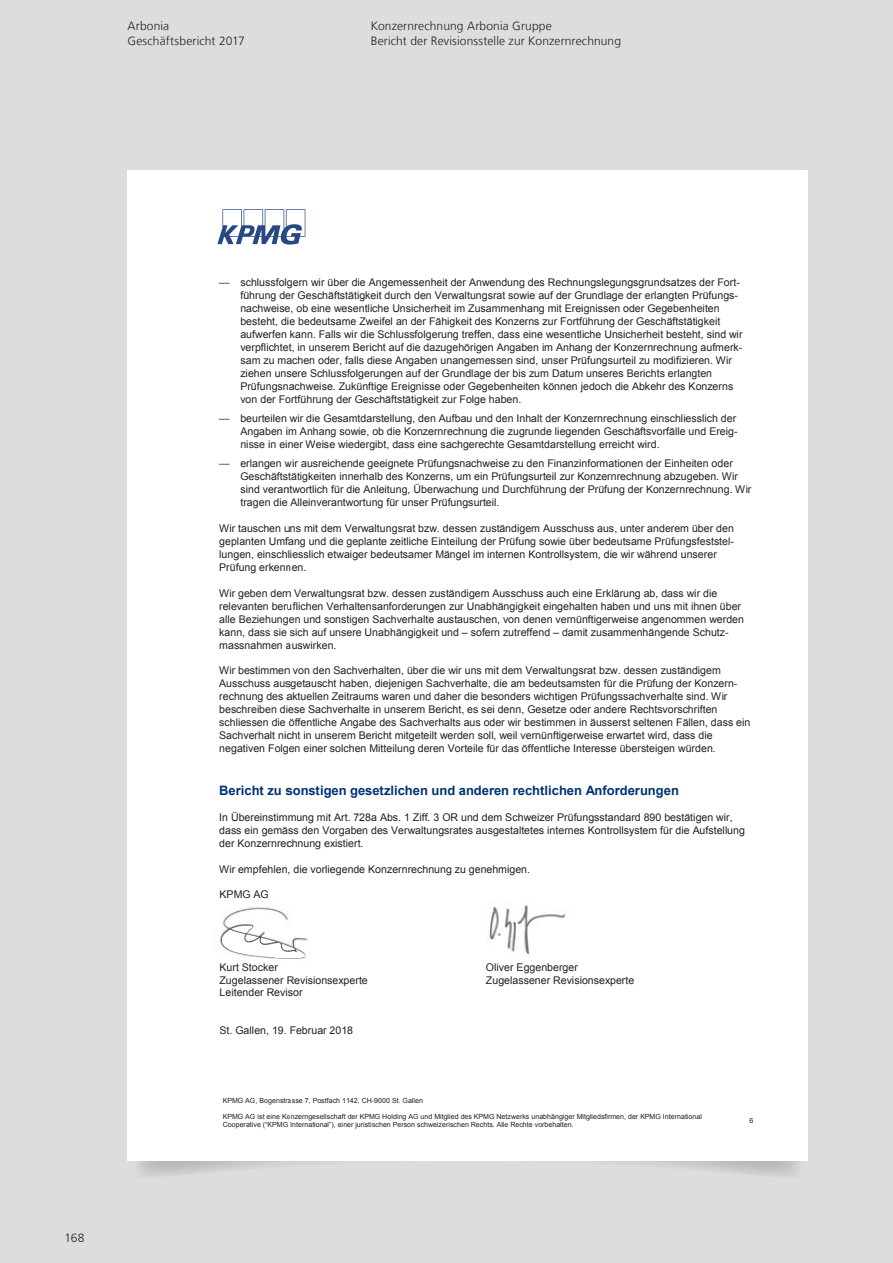
<style>
.page{position:relative;width:893px;height:1263px;background:#dcdddf}
.page>*{position:absolute;margin:0;border:0;box-sizing:border-box;transform-origin:0 0}
.t1{font:700 13.05px "Arial";color:#003373}
.t2{font:300 12px/15px "Frutiger LT Com";letter-spacing:.01em;color:#231f20}
.t3{font:10.65px/12.9px "Arial";letter-spacing:.005em;color:#231f20}
.t4{font:7.05px/8.4px "Arial";color:#231f20}
.s1{font-family:"Univers 45";font-weight:300}
</style>
<div class="page">
<svg style="left:138px;top:1161px;width:661px;height:15px"></svg>
<div style="left:128px;top:170px;width:680px;height:991px;background:#fff"></div>
<svg style="left:217px;top:209px;width:88px;height:36px"></svg>
<img style="left:489px;top:905px;width:77px;height:50px">
<img style="left:220px;top:907px;width:88px;height:52px">
<img style="left:222px;top:925px;width:84px;height:33px">
<p class="t2" style="left:128px;top:19px;width:119px">Arbonia<br>Geschäftsbericht 2017</p>
<p class="t2" style="left:371px;top:19px;width:252px">Konzernrechnung Arbonia Gruppe<br>Bericht der Revisionsstelle zur Konzernrechnung</p>
<p class="t2" style="left:64px;top:1230px;width:21px">168</p>
<p class="t3" style="left:240px;top:276px;width:504px;text-indent:-21px"><span class="s1">—</span> schlussfolgern wir über die Angemessenheit der Anwendung des Rechnungslegungsgrundsatzes der Fort&shy;führung der Geschäftstätigkeit durch den Verwaltungsrat sowie auf der Grundlage der erlangten Prüfungs&shy;nachweise, ob eine wesentliche Unsicherheit im Zusammenhang mit Ereignissen oder Gegebenheiten besteht, die bedeutsame Zweifel an der Fähigkeit des Konzerns zur Fortführung der Geschäftstätigkeit aufwerfen kann. Falls wir die Schlussfolgerung treffen, dass eine wesentliche Unsicherheit besteht, sind wir verpflichtet, in unserem Bericht auf die dazugehörigen Angaben im Anhang der Konzernrechnung aufmerk&shy;sam zu machen oder, falls diese Angaben unangemessen sind, unser Prüfungsurteil zu modifizieren. Wir ziehen unsere Schlussfolgerungen auf der Grundlage der bis zum Datum unseres Berichts erlangten Prüfungsnachweise. Zukünftige Ereignisse oder Gegebenheiten können jedoch die Abkehr des Konzerns von der Fortführung der Geschäftstätigkeit zur Folge haben.</p>
<p class="t3" style="left:240px;top:412px;width:499px;text-indent:-21px"><span class="s1">—</span> beurteilen wir die Gesamtdarstellung, den Aufbau und den Inhalt der Konzernrechnung einschliesslich der<br>Angaben im Anhang sowie, ob die Konzernrechnung die zugrunde liegenden Geschäftsvorfälle und Ereig&shy;nisse in einer Weise wiedergibt, dass eine sachgerechte Gesamtdarstellung erreicht wird.</p>
<p class="t3" style="left:240px;top:457px;width:513px;text-indent:-21px"><span class="s1">—</span> erlangen wir ausreichende geeignete Prüfungsnachweise zu den Finanzinformationen der Einheiten oder Geschäftstätigkeiten innerhalb des Konzerns, um ein Prüfungsurteil zur Konzernrechnung abzugeben. Wir sind verantwortlich für die Anleitung, Überwachung und Durchführung der Prüfung der Konzernrechnung. Wir tragen die Alleinverantwortung für unser Prüfungsurteil.</p>
<p class="t3" style="left:219px;top:522px;width:516px">Wir tauschen uns mit dem Verwaltungsrat bzw. dessen zuständigem Ausschuss aus, unter anderem über den geplanten Umfang und die geplante zeitliche Einteilung der Prüfung sowie über bedeutsame Prüfungsfeststel&shy;lungen, einschliesslich etwaiger bedeutsamer Mängel im internen Kontrollsystem, die wir während unserer Prüfung erkennen.</p>
<p class="t3" style="left:219px;top:586px;width:526px">Wir geben dem Verwaltungsrat bzw. dessen zuständigem Ausschuss auch eine Erklärung ab, dass wir die relevanten beruflichen Verhaltensanforderungen zur Unabhängigkeit eingehalten haben und uns mit ihnen über alle Beziehungen und sonstigen Sachverhalte austauschen, von denen vernünftigerweise angenommen werden kann, dass sie sich auf unsere Unabhängigkeit und – sofern zutreffend – damit zusammenhängende Schutz&shy;massnahmen auswirken.</p>
<p class="t3" style="left:219px;top:664px;width:533px">Wir bestimmen von den Sachverhalten, über die wir uns mit dem Verwaltungsrat bzw. dessen zuständigem Ausschuss ausgetauscht haben, diejenigen Sachverhalte, die am bedeutsamsten für die Prüfung der Konzern&shy;rechnung des aktuellen Zeitraums waren und daher die besonders wichtigen Prüfungssachverhalte sind. Wir beschreiben diese Sachverhalte in unserem Bericht, es sei denn, Gesetze oder andere Rechtsvorschriften schliessen die öffentliche Angabe des Sachverhalts aus oder wir bestimmen in äusserst seltenen Fällen, dass ein Sachverhalt nicht in unserem Bericht mitgeteilt werden soll, weil vernünftigerweise erwartet wird, dass die negativen Folgen einer solchen Mitteilung deren Vorteile für das öffentliche Interesse übersteigen würden.</p>
<p class="t1" style="left:219px;top:781px;width:461px">Bericht zu sonstigen gesetzlichen und anderen rechtlichen Anforderungen</p>
<p class="t3" style="left:219px;top:811px;width:527px">In Übereinstimmung mit Art. 728a Abs. 1 Ziff. 3 OR und dem Schweizer Prüfungsstandard 890 bestätigen wir, dass ein gemäss den Vorgaben des Verwaltungsrates ausgestaltetes internes Kontrollsystem für die Aufstellung der Konzernrechnung existiert.</p>
<p class="t3" style="left:219px;top:863px;width:312px">Wir empfehlen, die vorliegende Konzernrechnung zu genehmigen.</p>
<p class="t3" style="left:219px;top:888px;width:51px">KPMG AG</p>
<p class="t3" style="left:219px;top:961px;width:60px">Kurt Stocker</p>
<p class="t3" style="left:486px;top:961px;width:93px">Oliver Eggenberger</p>
<p class="t3" style="left:219px;top:974px;width:150px;line-height:12.1px">Zugelassener Revisionsexperte<br>Leitender Revisor</p>
<p class="t3" style="left:486px;top:973px;width:150px">Zugelassener Revisionsexperte</p>
<p class="t3" style="left:219px;top:1024px;width:135px">St. Gallen, 19. Februar 2018</p>
<p class="t4" style="left:223px;top:1096px;width:202px">KPMG AG, Bogenstrasse 7, Postfach 1142, CH-9000 St. Gallen</p>
<p class="t4" style="left:223px;top:1112px;width:481px">KPMG AG ist eine Konzerngesellschaft der KPMG Holding AG und Mitglied des KPMG Netzwerks unabhängiger Mitgliedsfirmen, der KPMG International<br>Cooperative (“KPMG International”), einer juristischen Person schweizerischen Rechts. Alle Rechte vorbehalten.</p>
<p class="t4" style="left:749px;top:1116px;width:5px">6</p>
</div>
